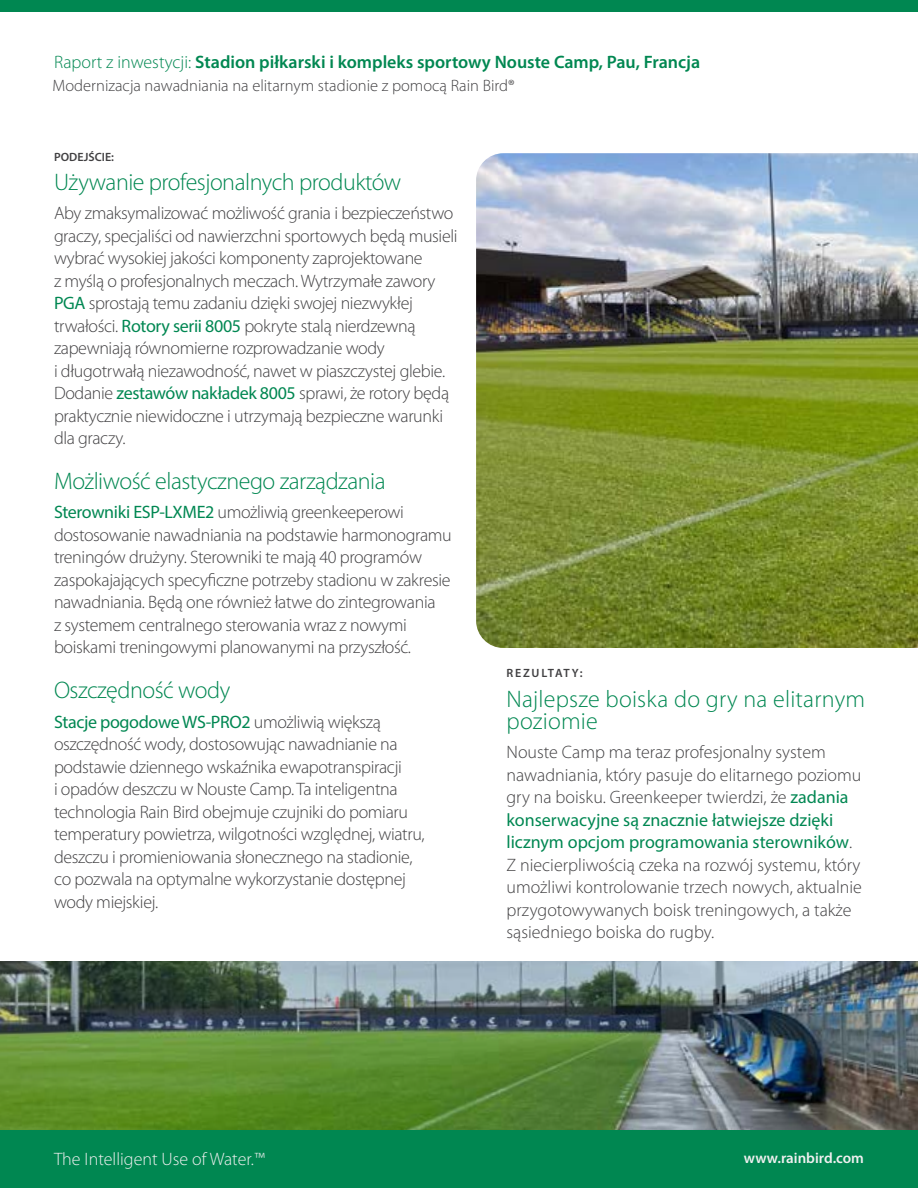
<style>
.page{position:relative;width:918px;height:1188px;background:#fff}
.page>*{position:absolute;margin:0;border:0;box-sizing:border-box;transform-origin:0 0}
.t1{font:300 24px "Myriad Pro";letter-spacing:-.02em;color:#008751}
.t2{font:300 24px/22.5px "Myriad Pro";letter-spacing:.01em;color:#008751}
.t3{font:300 18px/22.5px "Myriad Pro";letter-spacing:-.02em;color:#414042}
.t4{font:300 18px/22.5px "Myriad Pro";color:#414042}
.t5{font:600 18px "Myriad Pro";color:#008751}
.t6{font:300 18px "Myriad Pro";color:#f0f0f0}
.t7{font:300 16.5px "Myriad Pro";color:#414042}
.t8{font:600 15px "Myriad Pro";color:#f0f0f0}
.t9{font:600 12px "Myriad Pro";color:#414042}
.t10{font:600 12px "Myriad Pro";letter-spacing:.145em;color:#414042}
.s1{font-weight:300}
.s2{font-weight:400;color:#008752}
</style>
<div class="page">
<img style="left:476px;top:153px;width:442px;height:495px">
<div style="left:0;top:1128px;width:918px;height:60px;background:#008751"></div>
<div style="left:0;top:0;width:918px;height:12px;background:#008751"></div>
<img style="left:0;top:962px;width:918px;height:167px">
<p class="t5" style="left:54px;top:50px;width:648px"><span class="s1">Raport z inwestycji:</span> Stadion piłkarski i kompleks sportowy Nouste Camp, Pau, Francja</p>
<p class="t7" style="left:52px;top:76px;width:464px">Modernizacja nawadniania na elitarnym stadionie z pomocą Rain Bird®</p>
<p class="t9" style="left:54px;top:149px;width:61px">PODEJŚCIE:</p>
<h1 class="t1" style="left:54px;top:168px;width:349px">Używanie profesjonalnych produktów</h1>
<p class="t3" style="left:54px;top:202px;width:405px">Aby zmaksymalizować możliwość grania i bezpieczeństwo graczy, specjaliści od nawierzchni sportowych będą musieli wybrać wysokiej jakości komponenty zaprojektowane<br>z myślą o profesjonalnych meczach. Wytrzymałe zawory <span class="s2">PGA</span> sprostają temu zadaniu dzięki swojej niezwykłej trwałości. <span class="s2">Rotory serii 8005</span> pokryte stalą nierdzewną zapewniają równomierne rozprowadzanie wody<br>i długotrwałą niezawodność, nawet w piaszczystej glebie.<br>Dodanie <span class="s2">zestawów nakładek 8005</span> sprawi, że rotory będą praktycznie niewidoczne i utrzymają bezpieczne warunki dla graczy.</p>
<h1 class="t1" style="left:54px;top:467px;width:333px">Możliwość elastycznego zarządzania</h1>
<p class="t3" style="left:54px;top:501px;width:399px"><span class="s2">Sterowniki ESP-LXME2</span> umożliwią greenkeeperowi dostosowanie nawadniania na podstawie harmonogramu treningów drużyny. Sterowniki te mają 40 programów zaspokajających specyficzne potrzeby stadionu w zakresie nawadniania. Będą one również łatwe do zintegrowania<br>z systemem centralnego sterowania wraz z nowymi boiskami treningowymi planowanymi na przyszłość.</p>
<h1 class="t1" style="left:54px;top:676px;width:178px">Oszczędność wody</h1>
<p class="t3" style="left:54px;top:710px;width:372px"><span class="s2">Stacje pogodowe WS-PRO2</span> umożliwią większą oszczędność wody, dostosowując nawadnianie na podstawie dziennego wskaźnika ewapotranspiracji<br>i opadów deszczu w Nouste Camp. Ta inteligentna technologia Rain Bird obejmuje czujniki do pomiaru temperatury powietrza, wilgotności względnej, wiatru, deszczu i promieniowania słonecznego na stadionie, co pozwala na optymalne wykorzystanie dostępnej wody miejskiej.</p>
<p class="t10" style="left:507px;top:666px;width:77px">REZULTATY:</p>
<h1 class="t2" style="left:507px;top:687px;width:360px">Najlepsze boiska do gry na elitarnym poziomie</h1>
<p class="t4" style="left:507px;top:741px;width:357px">Nouste Camp ma teraz profesjonalny system nawadniania, który pasuje do elitarnego poziomu gry na boisku. Greenkeeper twierdzi, że <span class="s2">zadania konserwacyjne są znacznie łatwiejsze dzięki licznym opcjom programowania sterowników</span>.<br>Z niecierpliwością czeka na rozwój systemu, który umożliwi kontrolowanie trzech nowych, aktualnie przygotowywanych boisk treningowych, a także sąsiedniego boiska do rugby.</p>
<p class="t6" style="left:54px;top:1148px;width:212px">The Intelligent Use of Water.™</p>
<p class="t8" style="left:744px;top:1149px;width:122px">www.rainbird.com</p>
</div>
